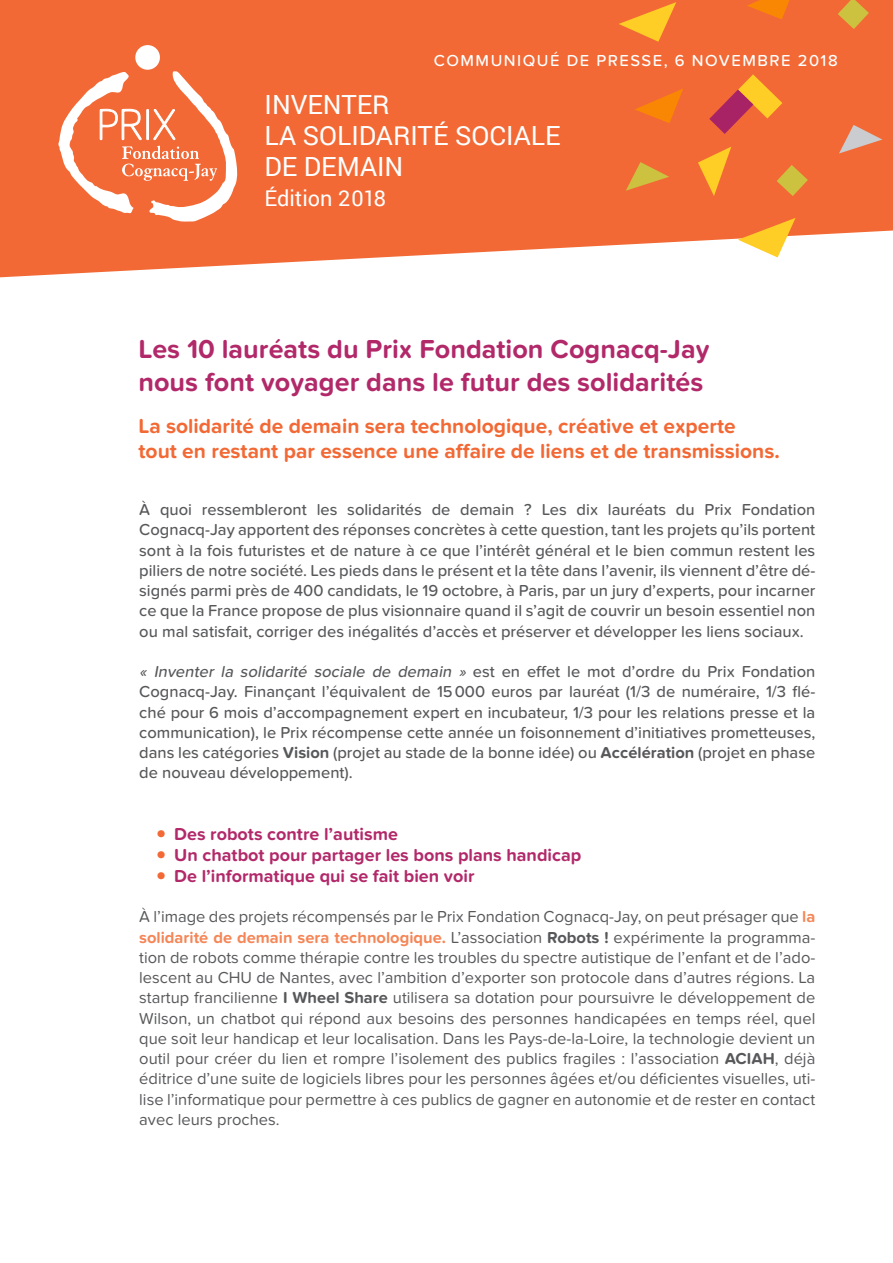
<style>
.page{position:relative;width:893px;height:1263px;background:#fff}
.page>*{position:absolute;margin:0;border:0;box-sizing:border-box;transform-origin:0 0}
.t1{font:700 27px "Proxima Nova Soft";color:#b2296a}
.t2{font:26.4px/31.2px "Roboto";color:#fff}
.t3{font:21.75px "Roboto";color:#fff}
.t4{font:700 21px "Proxima Nova Soft";color:#f26935}
.t5{font:700 18px "Proxima Nova Soft";color:#b2296a}
.t6{font:500 16.5px/20.2px "Proxima Nova Soft";color:#57585a;text-align:justify}
.t7{font:16.5px/20.2px "Proxima Nova Soft";color:#57585a;text-align:justify}
.t8{font:500 16.5px "Proxima Nova Soft";letter-spacing:.09em;color:#fff}
.s1{font-style:italic}
.s2{font-weight:700}
.s3{font-size:30px;color:#f26935}
.s4{font-weight:700;color:#f58657}
</style>
<div class="page">
<svg style="left:0;top:0;width:893px;height:277px;background:#f37849"></svg>
<div style="left:55px;top:40px;width:200px;height:189px;background:#f26935"></div>
<div style="left:135px;top:45px;width:25px;height:25px;background:#fff;border-radius:50%"></div>
<svg style="left:58px;top:71px;width:180px;height:151px"></svg>
<svg style="left:738px;top:218px;width:58px;height:39px"></svg>
<svg style="left:619px;top:2px;width:57px;height:40px;background:#f6922e"></svg>
<svg style="left:698px;top:147px;width:33px;height:49px;background:#f7932e"></svg>
<svg style="left:820px;top:125px;width:62px;height:45px;background:#ea7b51"></svg>
<svg style="left:626px;top:162px;width:43px;height:29px"></svg>
<svg style="left:709px;top:74px;width:73px;height:60px;background:#e56e3b"></svg>
<svg style="left:634px;top:89px;width:49px;height:34px;background:#f5751f"></svg>
<svg style="left:747px;top:0;width:42px;height:19px"></svg>
<svg style="left:777px;top:165px;width:31px;height:31px"></svg>
<svg style="left:838px;top:0;width:31px;height:29px"></svg>
<p class="t8" style="left:434px;top:51px;width:405px">COMMUNIQUÉ DE PRESSE, 6 NOVEMBRE 2018</p>
<p class="t2" style="left:265px;top:88px;width:297px">INVENTER<br>LA SOLIDARITÉ SOCIALE<br>DE DEMAIN</p>
<p class="t3" style="left:265px;top:183px;width:123px">Édition 2018</p>
<p class="t1" style="left:139px;top:334px;width:573px">Les 10 lauréats du Prix Fondation Cognacq-Jay</p>
<p class="t1" style="left:139px;top:367px;width:566px">nous font voyager dans le futur des solidarités</p>
<p class="t4" style="left:139px;top:414px;width:599px">La solidarité de demain sera technologique, créative et experte</p>
<p class="t4" style="left:139px;top:439px;width:643px">tout en restant par essence une affaire de liens et de transmissions.</p>
<p class="t6" style="left:139px;top:500px;width:678px">À quoi ressembleront les solidarités de demain ? Les dix lauréats du Prix Fondation Cognacq-Jay apportent des réponses concrètes à cette question, tant les projets qu’ils portent sont à la fois futuristes et de nature à ce que l’intérêt général et le bien commun restent les piliers de notre société. Les pieds dans le présent et la tête dans l’avenir, ils viennent d’être dé&shy;signés parmi près de 400 candidats, le 19 octobre, à Paris, par un jury d’experts, pour incarner ce que la France propose de plus visionnaire quand il s’agit de couvrir un besoin essentiel non ou mal satisfait, corriger des inégalités d’accès et préserver et développer les liens sociaux.</p>
<p class="t6" style="left:139px;top:662px;width:678px"><span class="s1">« Inventer la solidarité sociale de demain »</span> e st e n effet l e m ot d ’ o rd re d u P ri x F o n d a ti o n Cognacq-Jay. Finançant l’équivalent de 15000 euros par lauréat (1/3 de numéraire, 1/3 flé&shy;ché pour 6 mois d’accompagnement expert en incubateur, 1/3 pour les relations presse et la communication), le Prix récompense cette année un foisonnement d’initiatives prometteuses, dans les catégories <span class="s2">Vision</span> (projet au stade de la bonne idée) ou <span class="s2">Accélération</span> (projet en phase de nouveau développement).</p>
<p class="t5" style="left:156px;top:823px;width:244px"><span class="s3">•</span> Des robots contre l’autisme</p>
<p class="t5" style="left:156px;top:844px;width:427px"><span class="s3">•</span> Un chatbot pour partager les bons plans handicap</p>
<p class="t5" style="left:156px;top:865px;width:320px"><span class="s3">•</span> De l’informatique qui se fait bien voir</p>
<p class="t7" style="left:139px;top:907px;width:678px">À l’image des projets récompensés par le Prix Fondation Cognacq-Jay, on peut présager que <span class="s4">la solidarité de demain sera technologique.</span> L’association <span class="s2">Robots !</span> expérimente la programma&shy;tion de robots comme thérapie contre les troubles du spectre autistique de l’enfant et de l’ado&shy;lescent au CHU de Nantes, avec l’ambition d’exporter son protocole dans d’autres régions. La startup francilienne <span class="s2">I Wheel Share</span> utilisera sa dotation pour poursuivre le développement de Wilson, un chatbot qui répond aux besoins des personnes handicapées en temps réel, quel que soit leur handicap et leur localisation. Dans les Pays-de-la-Loire, la technologie devient un outil pour créer du lien et rompre l’isolement des publics fragiles : l’association <span class="s2">ACIAH</span>, déjà éditrice d’une suite de logiciels libres pour les personnes âgées et/ou déficientes visuelles, uti&shy;lise l’informatique pour permettre à ces publics de gagner en autonomie et de rester en contact avec leurs proches.</p>
</div>
